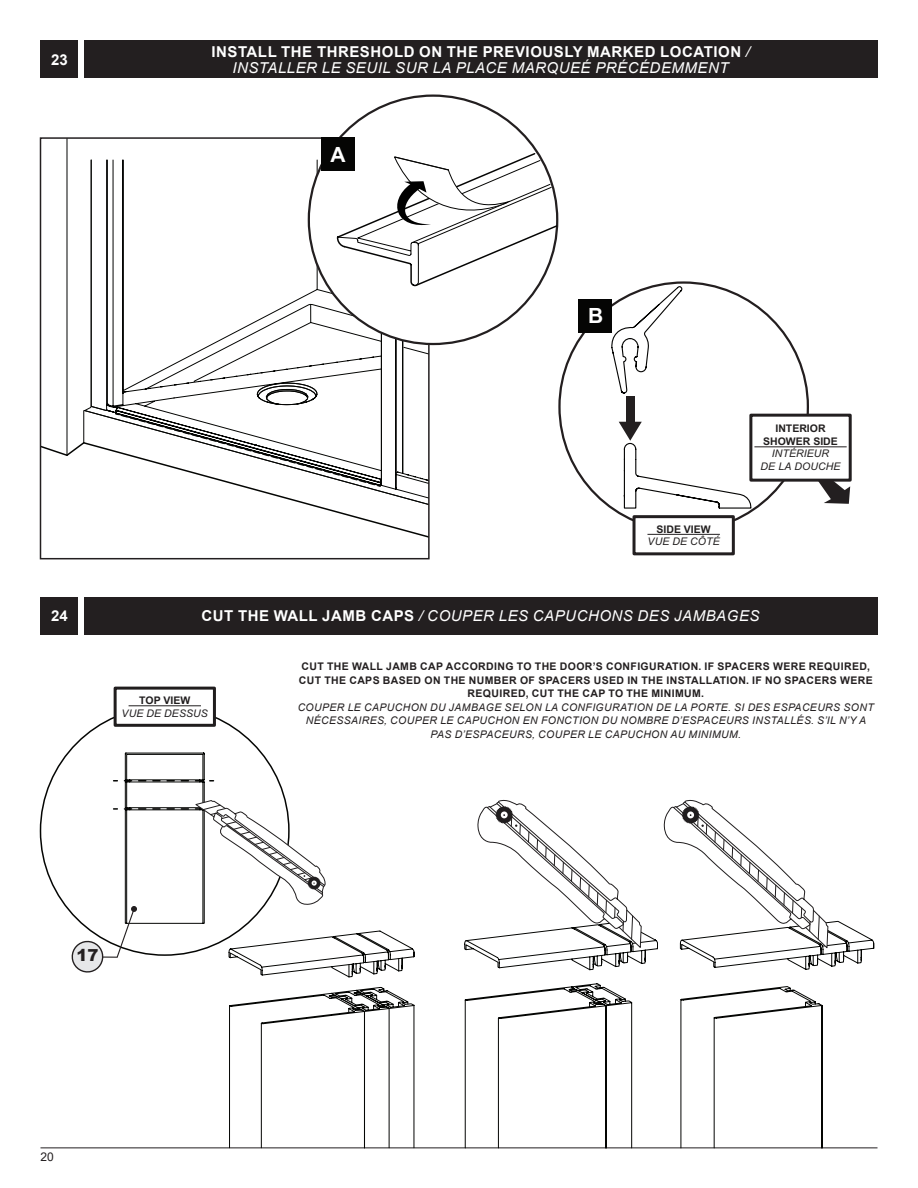
<style>
.page{position:relative;width:918px;height:1188px;background:#fff}
.page>*{position:absolute;margin:0;border:0;box-sizing:border-box;transform-origin:0 0}
.t1{font:700 21px "Arial";color:#fff}
.t2{font:900 16.5px "Arial";color:#231f20}
.ISNTRUCTIONS_TEXT{font:700 15px/16.5px "Arial";letter-spacing:.035em;color:#fff;text-align:center}
.ISNTRUCTIONS_TEXT-2{font:italic 15px "Arial";letter-spacing:.035em;color:#fff}
.t3{font:12px "Arial";color:#231f20}
.Note{font:italic 10.5px/13.5px "Arial";letter-spacing:.035em;color:#231f20;text-align:center}
.t4{font:italic 10.5px/12.6px "Arial";letter-spacing:.01em;color:#211e1e;text-align:center}
.t5{font:italic 10.5px/12.6px "Arial";letter-spacing:.01em;color:#201d1e;text-align:center}
.s1{font-weight:400;font-style:italic}
.s2{font-weight:700;font-style:normal}
</style>
<div class="page">
<hr style="left:40px;top:1148px;width:838px;height:1px;background:#231f20">
<div style="left:84px;top:40px;width:794px;height:38px;background:#231f20"></div>
<div style="left:40px;top:40px;width:38px;height:38px;background:#231f20"></div>
<div style="left:84px;top:597px;width:794px;height:38px;background:#231f20"></div>
<div style="left:40px;top:597px;width:38px;height:38px;background:#231f20"></div>
<hr style="left:67px;top:138px;width:1px;height:317px;background:#040503">
<svg style="left:90px;top:159px;width:337px;height:240px"></svg>
<svg style="left:43px;top:399px;width:384px;height:139px"></svg>
<div style="left:40px;top:137px;width:390px;height:422px;border:2px solid #231f20"></div>
<div style="left:309px;top:96px;width:248px;height:248px;background:#fff;border-radius:50%"></div>
<svg style="left:336px;top:98px;width:222px;height:189px"></svg>
<div style="left:321px;top:137px;width:33px;height:33px;background:#050504"></div>
<svg style="left:578px;top:281px;width:240px;height:228px"></svg>
<div style="left:633px;top:515px;width:102px;height:40px;border:3px solid #231f20"></div>
<hr style="left:647px;top:534px;width:73px;height:1px;background:#231f20">
<div style="left:579px;top:299px;width:33px;height:33px;background:#050504"></div>
<div style="left:751px;top:415px;width:99px;height:65px;background:#fff"></div>
<div style="left:749px;top:414px;width:103px;height:68px;border:3px solid #231f20"></div>
<hr style="left:754px;top:446px;width:93px;height:1px;background:#231f20">
<svg style="left:818px;top:480px;width:32px;height:24px"></svg>
<svg style="left:619px;top:422px;width:23px;height:19px"></svg>
<div style="left:626px;top:396px;width:9px;height:26px;background:#231f20"></div>
<div style="left:114px;top:687px;width:102px;height:40px;border:3px solid #201d1e"></div>
<hr style="left:129px;top:705px;width:72px;height:1px;background:#201d1e">
<svg style="left:680px;top:921px;width:194px;height:227px"></svg>
<svg style="left:664px;top:800px;width:165px;height:150px"></svg>
<svg style="left:464px;top:932px;width:194px;height:216px"></svg>
<svg style="left:477px;top:800px;width:165px;height:149px"></svg>
<svg style="left:71px;top:752px;width:343px;height:396px"></svg>
<p class="ISNTRUCTIONS_TEXT" style="left:51px;top:52px;width:18px">23</p>
<p class="ISNTRUCTIONS_TEXT" style="left:211px;top:43px;width:540px">INSTALL THE THRESHOLD ON THE PREVIOUSLY MARKED LOCATION <span class="s1">/<br>INSTALLER LE SEUIL SUR LA PLACE MARQUEÉ PRÉCÉDEMMENT</span></p>
<p class="t1" style="left:331px;top:139px;width:17px">A</p>
<p class="t1" style="left:588px;top:301px;width:17px">B</p>
<p class="t4" style="left:648px;top:523px;width:74px"><span class="s2">SIDE VIEW<br></span>VUE DE CÔTÉ</p>
<p class="t4" style="left:761px;top:422px;width:81px"><span class="s2">INTERIOR<br>SHOWER SIDE<br></span>INTÉRIEUR<br>DE LA DOUCHE</p>
<p class="ISNTRUCTIONS_TEXT" style="left:51px;top:608px;width:18px">24</p>
<p class="ISNTRUCTIONS_TEXT-2" style="left:201px;top:606px;width:560px"><span class="s2">CUT THE WALL JAMB CAPS</span> / COUPER LES CAPUCHONS DES JAMBAGES</p>
<p class="t5" style="left:122px;top:694px;width:88px"><span class="s2">TOP VIEW<br></span>VUE DE DESSUS</p>
<h2 class="t2" style="left:76px;top:943px;width:24px">17</h2>
<p class="t3" style="left:40px;top:1149px;width:15px">20</p>
<p class="Note" style="left:298px;top:660px;width:578px"><span class="s2">CUT THE WALL JAMB CAP ACCORDING TO THE DOOR’S CONFIGURATION. IF SPACERS WERE REQUIRED, CUT THE CAPS BASED ON THE NUMBER OF SPACERS USED IN THE INSTALLATION. IF NO SPACERS WERE REQUIRED, CUT THE CAP TO THE MINIMUM.<br></span>COUPER LE CAPUCHON DU JAMBAGE SELON LA CONFIGURATION DE LA PORTE. SI DES ESPACEURS SONT NÉCESSAIRES, COUPER LE CAPUCHON EN FONCTION DU NOMBRE D’ESPACEURS INSTALLÉS. S’IL N’Y A PAS D’ESPACEURS, COUPER LE CAPUCHON AU MINIMUM.</p>
</div>
